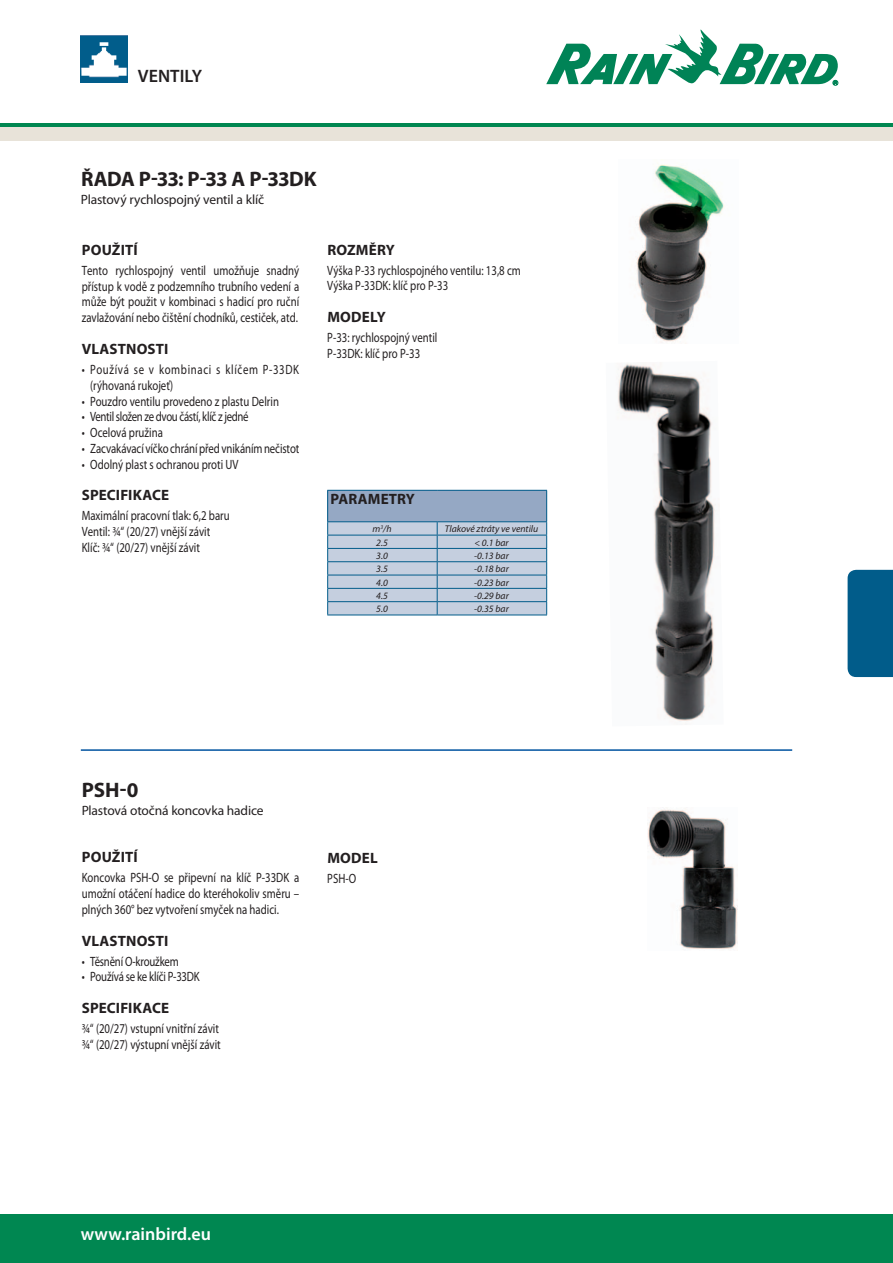
<style>
.page{position:relative;width:893px;height:1263px;background:#fff}
.page>*{position:absolute;margin:0;border:0;box-sizing:border-box;transform-origin:0 0}
.t1{font:700 21px "Myriad Pro";letter-spacing:-.02em;color:#231f20}
.t2{font:600 18px "Myriad Pro";color:#fff}
.t3{font:600 18px "Myriad Pro";color:#231f20}
.t4{font:700 15px "Myriad Pro";letter-spacing:.01em;color:#231f20}
.t5{font:13.5px/15.8px "Myriad Pro";color:#231f20;scale:.8 1}
.t6{font:13.5px "Myriad Pro";color:#231f20}
.t7{font:13.5px/15.8px "Myriad Pro";letter-spacing:.06em;color:#231f20;scale:.8 1}
.t8{font:13.5px "Myriad Pro";letter-spacing:-.02em;color:#231f20;scale:.8 1}
.t9{font:13.5px "Myriad Pro";letter-spacing:-.03em;color:#231f20;scale:.8 1}
.t10{font:italic 9.75px "Myriad Pro";color:#231f20}
</style>
<div class="page">
<img style="left:81px;top:35px;width:47px;height:47px">
<div style="left:848px;top:570px;width:45px;height:107px;background:#015c8a"></div>
<hr style="left:81px;top:749px;width:711px;height:2px;background:#0153a0">
<div style="left:328px;top:490px;width:219px;height:32px;background:#95a8c4"></div>
<hr style="left:327px;top:490px;width:110px;height:1px;background:#015c8a">
<hr style="left:327px;top:491px;width:1px;height:30px;background:#015c8a">
<hr style="left:437px;top:490px;width:110px;height:1px;background:#015c8a">
<hr style="left:546px;top:491px;width:1px;height:30px;background:#015c8a">
<hr style="left:327px;top:521px;width:110px;height:1px;background:#015c8a">
<hr style="left:437px;top:521px;width:110px;height:1px;background:#015c8a">
<svg style="left:327px;top:522px;width:220px;height:93px;background:#b0c3d6"></svg>
<hr style="left:327px;top:615px;width:110px;height:1px;background:#015c8a">
<hr style="left:437px;top:615px;width:110px;height:1px;background:#015c8a">
<img style="left:636px;top:164px;width:89px;height:179px">
<img style="left:618px;top:363px;width:102px;height:359px">
<img style="left:648px;top:809px;width:89px;height:140px">
<svg style="left:546px;top:29px;width:292px;height:57px"></svg>
<div style="left:0;top:123px;width:893px;height:5px;background:#008751"></div>
<div style="left:0;top:127px;width:893px;height:14px;background:#e8e3d9"></div>
<div style="left:0;top:1215px;width:893px;height:48px;background:#008751"></div>
<h2 class="t3" style="left:138px;top:65px;width:66px">VENTILY</h2>
<h1 class="t1" style="left:81px;top:165px;width:237px">ŘADA P-33: P-33 A P-33DK</h1>
<p class="t6" style="left:81px;top:191px;width:185px">Plastový rychlospojný ventil a klíč</p>
<p class="t4" style="left:82px;top:240px;width:57px">POUŽITÍ</p>
<p class="t5" style="left:82px;top:262px;width:273px;text-align:justify">Tento rychlospojný ventil umožňuje snadný přístup k vodě z podzemního trubního vedení a může být použit v kombinaci s hadicí pro ruční zavlažování nebo čištění chodníků, cestiček, atd.</p>
<p class="t4" style="left:82px;top:339px;width:88px">VLASTNOSTI</p>
<p class="t7" style="left:90px;top:361px;width:263px;text-indent:-8px">• Používá se v kombinaci s klíčem P-33DK (rýhovaná rukojeť)</p>
<p class="t5" style="left:82px;top:393px;width:248px">• Pouzdro ventilu provedeno z plastu Delrin</p>
<p class="t9" style="left:82px;top:408px;width:210px">• Ventil složen ze dvou částí, klíč z jedné</p>
<p class="t5" style="left:82px;top:424px;width:103px">• Ocelová pružina</p>
<p class="t5" style="left:82px;top:440px;width:274px">• Zacvakávací víčko chrání před vnikáním nečistot</p>
<p class="t5" style="left:82px;top:456px;width:198px">• Odolný plast s ochranou proti UV</p>
<p class="t4" style="left:82px;top:486px;width:89px">SPECIFIKACE</p>
<p class="t5" style="left:82px;top:508px;width:187px">maximální pracovní tlak: 6,2 baru<br>Ventil: ¾“ (20/27) vnější závit<br>Klíč: ¾“ (20/27) vnější závit</p>
<p class="t4" style="left:327px;top:240px;width:69px">ROZMĚRY</p>
<p class="t5" style="left:327px;top:262px;width:244px">Výška P-33 rychlospojného ventilu: 13,8 cm<br>Výška P-33DK: klíč pro P-33</p>
<p class="t4" style="left:327px;top:307px;width:60px">MODELY</p>
<p class="t5" style="left:327px;top:330px;width:139px">P-33: rychlospojný ventil<br>P-33DK: klíč pro P-33</p>
<p class="t4" style="left:330px;top:489px;width:86px">PARAMETRY</p>
<p class="t10" style="left:373px;top:523px;width:21px">m<sup>3</sup>/h</p>
<p class="t10" style="left:445px;top:523px;width:95px">Tlakové ztráty ve ventilu</p>
<p class="t10" style="left:376px;top:536px;width:13px">2.5</p>
<p class="t10" style="left:474px;top:536px;width:36px">&lt; 0.1 bar</p>
<p class="t10" style="left:376px;top:550px;width:13px">3.0</p>
<p class="t10" style="left:474px;top:550px;width:36px">-0.13 bar</p>
<p class="t10" style="left:376px;top:563px;width:13px">3.5</p>
<p class="t10" style="left:474px;top:563px;width:36px">-0.18 bar</p>
<p class="t10" style="left:376px;top:576px;width:13px">4.0</p>
<p class="t10" style="left:474px;top:576px;width:36px">-0.23 bar</p>
<p class="t10" style="left:376px;top:590px;width:13px">4.5</p>
<p class="t10" style="left:474px;top:590px;width:36px">-0.29 bar</p>
<p class="t10" style="left:376px;top:603px;width:13px">5.0</p>
<p class="t10" style="left:474px;top:603px;width:36px">-0.35 bar</p>
<h1 class="t1" style="left:82px;top:776px;width:58px">PSH-0</h1>
<p class="t6" style="left:82px;top:802px;width:183px">Plastová otočná koncovka hadice</p>
<p class="t4" style="left:82px;top:847px;width:57px">POUŽITÍ</p>
<p class="t5" style="left:82px;top:870px;width:273px;text-align:justify">Koncovka PSh-O se připevní na klíč P-33DK a umožní otáčení hadice do kteréhokoliv směru – plných 360° bez vytvoření smyček na hadici.</p>
<p class="t4" style="left:82px;top:931px;width:88px">VLASTNOSTI</p>
<p class="t8" style="left:82px;top:953px;width:123px">• Těsnění O-kroužkem</p>
<p class="t8" style="left:82px;top:969px;width:149px">• Používá se ke klíči P-33DK</p>
<p class="t4" style="left:82px;top:998px;width:89px">SPECIFIKACE</p>
<p class="t5" style="left:82px;top:1021px;width:175px">¾“ (20/27) vstupní vnitřní závit ¾“ (20/27) výstupní vnější závit</p>
<p class="t4" style="left:327px;top:848px;width:52px">MODEL</p>
<p class="t5" style="left:327px;top:870px;width:38px">PSh-O</p>
<h2 class="t2" style="left:81px;top:1223px;width:132px">www.rainbird.eu</h2>
</div>
